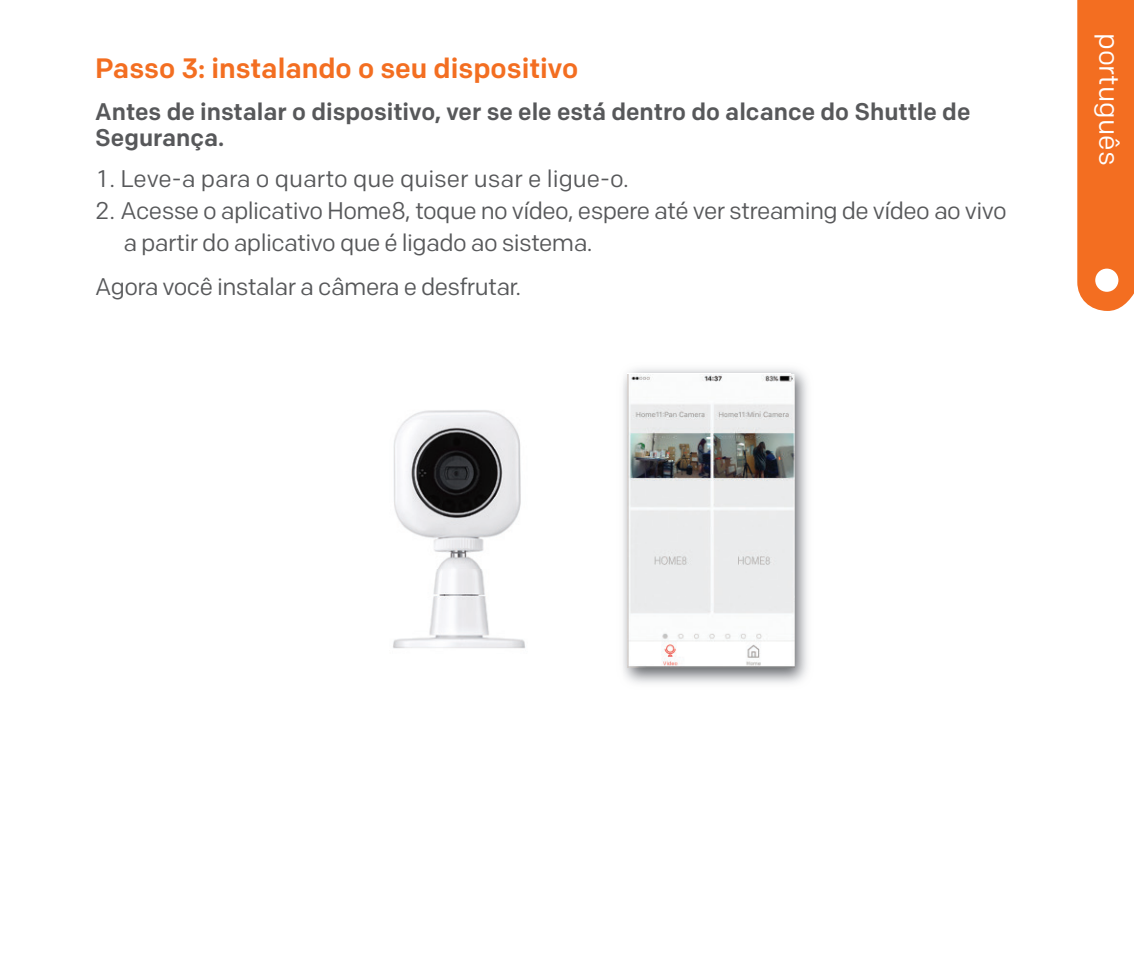
<style>
.page{position:relative;width:1134px;height:976px;background:#fff}
.page>*{position:absolute;margin:0;border:0;box-sizing:border-box;transform-origin:0 0}
.t1{font:500 28px "Colfax";color:#f36e21}
.t2{font:28px "Colfax";color:#fff}
.t3{font:24px "Colfax";letter-spacing:-.025em;color:#57585a}
.t4{font:500 24px/25.6px "Colfax";color:#57585a}
.t5{font:24px "Colfax";color:#57585a}
</style>
<div class="page">
<div style="left:1077px;top:0;width:57px;height:311px;background:#f36e21"></div>
<div style="left:1095px;top:268px;width:23px;height:24px;background:#fff;border-radius:50%"></div>
<img style="left:393px;top:410px;width:128px;height:159px">
<img style="left:393px;top:569px;width:133px;height:80px">
<img style="left:623px;top:368px;width:185px;height:316px">
<img style="left:628px;top:374px;width:167px;height:293px">
<p class="t1" style="left:95px;top:51px;width:484px">Passo 3: instalando o seu dispositivo</p>
<p class="t4" style="left:95px;top:98px;width:877px">Antes de instalar o dispositivo, ver se ele está dentro do alcance do Shuttle de<br>Segurança.</p>
<p class="t5" style="left:98px;top:164px;width:532px">1 . Leve-a para o quarto que quiser usar e ligue-o.</p>
<p class="t3" style="left:95px;top:196px;width:913px">2. Acesse o aplicativo Home8, toque no vídeo, espere até ver streaming de vídeo ao vivo</p>
<p class="t3" style="left:123px;top:228px;width:471px">a partir do aplicativo que é ligado ao sistema.</p>
<p class="t3" style="left:95px;top:272px;width:428px">Agora você instalar a câmera e desfrutar.</p>
<p class="t2" style="left:1126px;top:33px;width:134px;rotate:90deg">português</p>
</div>
